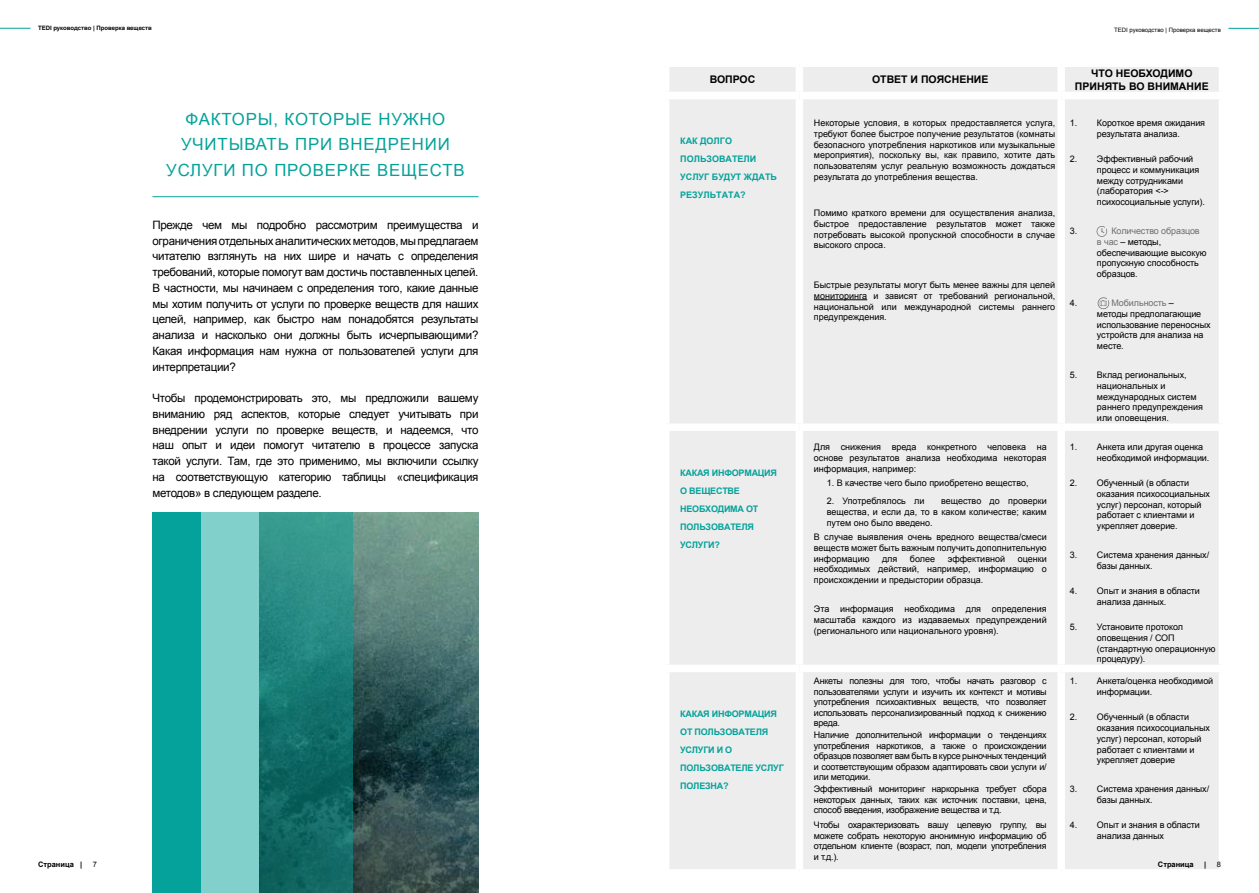
<style>
.page{position:relative;width:1259px;height:893px;background:#fff}
.page>*{position:absolute;margin:0;border:0;box-sizing:border-box;transform-origin:0 0}
.t1{font:16.8px/25.3px "Arial";letter-spacing:.05em;color:#04a29a;text-align:center}
.t2{font:11.55px/15.8px "Arial";letter-spacing:-.025em;color:#000;text-align:justify}
.t3{font:700 10.5px/12.6px "Arial";color:#000;text-align:center}
.t4{font:9px/10.8px "Arial";letter-spacing:-.01em;color:#000}
.t5{font:700 9px/18px "Arial";letter-spacing:-.025em;color:#04a29a}
.t6{font:700 9px/18px "Arial";color:#04a29a}
.t7{font:700 7.5px "Arial";color:#000}
.t8{font:7.5px "Arial";color:#000}
.t9{font:700 6px "Arial";color:#000}
.t10{font:6px "Arial";color:#000}
.s1{color:#706f6f}
</style>
<div class="page">
<img style="left:353px;top:513px;width:125px;height:380px">
<hr style="left:152px;top:196px;width:326px;height:1px;background:#04a29a">
<div style="left:152px;top:513px;width:49px;height:380px;background:#04a29a"></div>
<svg style="left:201px;top:513px;width:152px;height:380px;background:#439a95"></svg>
<div style="left:670px;top:67px;width:548px;height:802px;background:#ededed"></div>
<div style="left:795px;top:67px;width:8px;height:25px;background:#fff"></div>
<div style="left:1057px;top:67px;width:8px;height:25px;background:#fff"></div>
<div style="left:662px;top:92px;width:137px;height:7px;background:#fff"></div>
<div style="left:799px;top:92px;width:262px;height:7px;background:#fff"></div>
<div style="left:795px;top:99px;width:8px;height:324px;background:#fff"></div>
<div style="left:1061px;top:92px;width:165px;height:7px;background:#fff"></div>
<div style="left:1057px;top:99px;width:8px;height:324px;background:#fff"></div>
<div style="left:662px;top:423px;width:137px;height:8px;background:#fff"></div>
<div style="left:799px;top:423px;width:262px;height:8px;background:#fff"></div>
<div style="left:795px;top:431px;width:8px;height:234px;background:#fff"></div>
<div style="left:1061px;top:423px;width:165px;height:8px;background:#fff"></div>
<div style="left:1057px;top:431px;width:8px;height:234px;background:#fff"></div>
<div style="left:662px;top:665px;width:137px;height:7px;background:#fff"></div>
<div style="left:799px;top:665px;width:262px;height:7px;background:#fff"></div>
<div style="left:795px;top:672px;width:8px;height:197px;background:#fff"></div>
<div style="left:1061px;top:665px;width:165px;height:7px;background:#fff"></div>
<div style="left:1057px;top:672px;width:8px;height:197px;background:#fff"></div>
<hr style="left:814px;top:299px;width:53px;height:1px;background:#000">
<svg style="left:1097px;top:297px;width:12px;height:13px"></svg>
<svg style="left:1096px;top:226px;width:11px;height:11px"></svg>
<hr style="left:0;top:28px;width:31px;height:1px;background:#04a29a">
<hr style="left:1228px;top:28px;width:31px;height:1px;background:#04a29a">
<p class="t9" style="left:38px;top:24px;width:115px">TEDI руководство | Проверка веществ</p>
<p class="t10" style="left:1114px;top:26px;width:108px">TEDI руководство | Проверка веществ</p>
<h1 class="t1" style="left:166px;top:107px;width:300px">ФАКТОРЫ, КОТОРЫЕ НУЖНО<br>УЧИТЫВАТЬ ПРИ ВНЕДРЕНИИ<br>УСЛУГИ ПО ПРОВЕРКЕ ВЕЩЕСТВ</h1>
<p class="t2" style="left:152px;top:217px;width:327px">Прежде чем мы подробно рассмотрим преимущества и ограничения отдельных аналитических методов, мы предлагаем читателю взглянуть на них шире и начать с определения требований, которые помогут вам достичь поставленных целей.<br>В частности, мы начинаем с определения того, какие данные мы хотим получить от услуги по проверке веществ для наших целей, например, как быстро нам понадобятся результаты анализа и насколько они должны быть исчерпывающими?<br>Какая информация нам нужна от пользователей услуги для интерпретации?</p>
<p class="t2" style="left:152px;top:390px;width:327px">Чтобы продемонстрировать это, мы предложили вашему вниманию ряд аспектов, которые следует учитывать при внедрении услуги по проверке веществ, и надеемся, что наш опыт и идеи помогут читателю в процессе запуска такой услуги. Там, где это применимо, мы включили ссылку на соответствующую категорию таблицы «спецификация методов» в следующем разделе.</p>
<p class="t3" style="left:710px;top:74px;width:47px">ВОПРОС</p>
<p class="t3" style="left:872px;top:74px;width:118px">ОТВЕТ И ПОЯСНЕНИЕ</p>
<p class="t3" style="left:1075px;top:67px;width:135px">ЧТО НЕОБХОДИМО<br>ПРИНЯТЬ ВО ВНИМАНИЕ</p>
<p class="t6" style="left:680px;top:132px;width:98px">КАК ДОЛГО<br>ПОЛЬЗОВАТЕЛИ<br>УСЛУГ БУДУТ ЖДАТЬ<br>РЕЗУЛЬТАТА?</p>
<p class="t5" style="left:680px;top:464px;width:98px">КАКАЯ ИНФОРМАЦИЯ<br>О ВЕЩЕСТВЕ<br>НЕОБХОДИМА ОТ<br>ПОЛЬЗОВАТЕЛЯ<br>УСЛУГИ?</p>
<p class="t4" style="left:814px;top:118px;width:243px;text-align:justify">Некоторые условия, в которых предоставляется услуга, требуют более быстрое получение результатов (комнаты безопасного употребления наркотиков или музыкальные мероприятия), поскольку вы, как правило, хотите дать пользователям услуг реальную возможность дождаться результата до употребления вещества.</p>
<p class="t4" style="left:814px;top:208px;width:243px;text-align:justify">Помимо краткого времени для осуществления анализа, быстрое предоставление результатов может также потребовать высокой пропускной способности в случае высокого спроса.</p>
<p class="t4" style="left:814px;top:280px;width:243px;text-align:justify">Быстрые результаты могут быть менее важны для целей мониторинга и зависят от требований региональной, национальной или международной системы раннего предупреждения.</p>
<p class="t4" style="left:814px;top:442px;width:234px;text-align:justify">Для снижения вреда конкретного человека на основе результатов анализа необходима некоторая информация, например:</p>
<p class="t4" style="left:826px;top:478px;width:203px">1. В качестве чего было приобретено вещество,</p>
<p class="t4" style="left:826px;top:496px;width:99px">2. Употреблялось ли</p>
<p class="t4" style="left:826px;top:496px;width:221px;text-align:justify;text-indent:114px">вещество до проверки вещества, и если да, то в каком количестве; каким путем оно было введено.</p>
<p class="t4" style="left:814px;top:532px;width:234px;text-align:justify">В случае выявления очень вредного вещества/смеси веществ может быть важным получить дополнительную информацию</p>
<p class="t4" style="left:882px;top:553px;width:17px">для</p>
<p class="t4" style="left:910px;top:553px;width:27px">более</p>
<p class="t4" style="left:947px;top:553px;width:59px">эффективной</p>
<p class="t4" style="left:814px;top:553px;width:234px;text-align:justify;text-indent:204px">оценки необходимых действий, например, информацию о происхождении и предыстории образца.</p>
<p class="t4" style="left:814px;top:604px;width:234px;text-align:justify">Эта информация необходима для определения масштаба каждого из издаваемых предупреждений (регионального или национального уровня).</p>
<p class="t4" style="left:1070px;top:118px;width:137px;text-align:center">1. Короткое время ожидания результата анализа.</p>
<p class="t4" style="left:1097px;top:154px;width:109px;text-indent:-27px">2. Эффективный рабочий процесс и коммуникация между сотрудниками (лаборатория &lt;-&gt; психосоциальные услуги).</p>
<p class="t4" style="left:1070px;top:226px;width:9px">3.</p>
<p class="t4" style="left:1097px;top:226px;width:111px;text-indent:14px"><span class="s1">Количество образцов в час</span> – методы, обеспечивающие высокую пропускную способность образцов.</p>
<p class="t4" style="left:1070px;top:298px;width:9px">4.</p>
<p class="t4" style="left:1097px;top:298px;width:115px;text-indent:14px"><span class="s1">Мобильность</span> –<br>методы предполагающие использование переносных устройств для анализа на месте.</p>
<p class="t4" style="left:1097px;top:370px;width:107px;text-indent:-27px">5. Вклад региональных, национальных и международных систем раннего предупреждения или оповещения.</p>
<p class="t4" style="left:1097px;top:442px;width:114px;text-indent:-27px">1. Анкета или другая оценка необходимой информации.</p>
<p class="t4" style="left:1097px;top:478px;width:114px;text-indent:-27px">2. Обученный (в области оказания психосоциальных услуг) персонал, который работает с клиентами и укрепляет доверие.</p>
<p class="t4" style="left:1097px;top:550px;width:114px;text-indent:-27px">3. Система хранения данных/ базы данных.</p>
<p class="t4" style="left:1097px;top:586px;width:104px;text-indent:-27px">4. Опыт и знания в области анализа данных.</p>
<p class="t4" style="left:1097px;top:622px;width:120px;text-indent:-27px">5. Установите протокол оповещения / СОП (стандартную операционную процедуру).</p>
<p class="t4" style="left:814px;top:676px;width:234px;text-align:justify">Анкеты полезны для того, чтобы начать разговор с пользователями услуги и изучить их контекст и мотивы употребления психоактивных веществ, что позволяет использовать персонализированный подход к снижению вреда.</p>
<p class="t4" style="left:814px;top:730px;width:234px;text-align:justify">Наличие дополнительной информации о тенденциях употребления наркотиков, а также о происхождении образцов позволяет вам быть в курсе рыночных тенденций и соответствующим образом адаптировать свои услуги и/ или методики.</p>
<p class="t4" style="left:814px;top:784px;width:234px;text-align:justify">Эффективный мониторинг наркорынка требует сбора некоторых данных, таких как источник поставки, цена, способ введения, изображение вещества и т.д.</p>
<p class="t4" style="left:814px;top:820px;width:234px;text-align:justify">Чтобы охарактеризовать вашу целевую группу, вы можете собрать некоторую анонимную информацию об отдельном клиенте (возраст, пол, модели употребления и т.д.).</p>
<p class="t4" style="left:1097px;top:676px;width:118px;text-indent:-27px">1. Анкета/оценка необходимой информации.</p>
<p class="t4" style="left:1097px;top:712px;width:114px;text-indent:-27px">2. Обученный (в области оказания психосоциальных услуг) персонал, который работает с клиентами и укрепляет доверие</p>
<p class="t4" style="left:1097px;top:784px;width:114px;text-indent:-27px">3. Система хранения данных/ базы данных.</p>
<p class="t4" style="left:1097px;top:820px;width:104px;text-indent:-27px">4. Опыт и знания в области анализа данных</p>
<p class="t5" style="left:680px;top:705px;width:105px">КАКАЯ ИНФОРМАЦИЯ<br>ОТ ПОЛЬЗОВАТЕЛЯ<br>УСЛУГИ И О<br>ПОЛЬЗОВАТЕЛЕ УСЛУГ<br>ПОЛЕЗНА?</p>
<p class="t7" style="left:38px;top:859px;width:46px">Страница |</p>
<p class="t8" style="left:93px;top:859px;width:6px">7</p>
<p class="t7" style="left:1158px;top:859px;width:37px">Страница</p>
<p class="t7" style="left:1204px;top:859px;width:4px">|</p>
<p class="t8" style="left:1216px;top:859px;width:6px">8</p>
</div>
